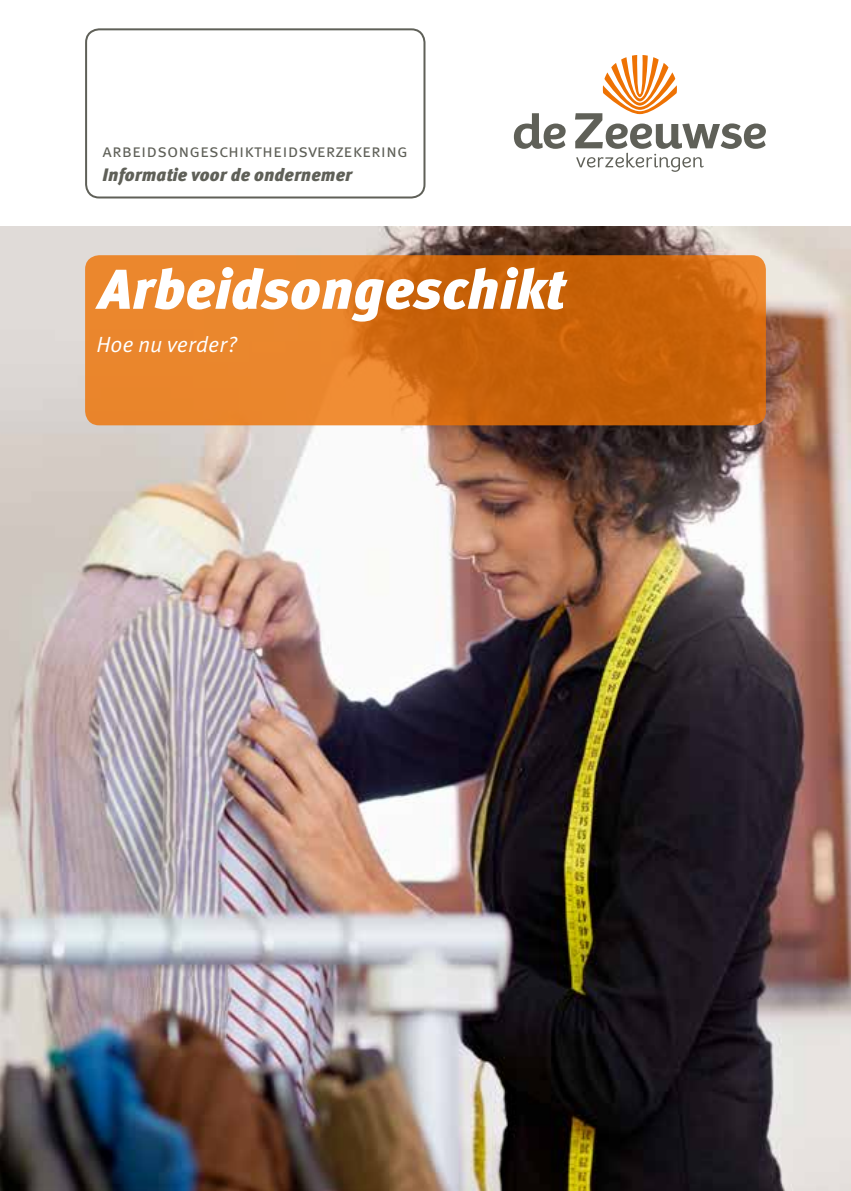
<style>
.page{position:relative;width:851px;height:1191px;background:#fff}
.page>*{position:absolute;margin:0;border:0;box-sizing:border-box;transform-origin:0 0}
.t1{font:italic 900 56px "Meta OT";color:#fff}
.t2{font:22px "Meta OT Norm Ita";color:#fff}
.t3{font:18px "Meta OT Norm";letter-spacing:.005em;color:#5f6058}
.t4{font:italic 900 18px "Meta OT";letter-spacing:.005em;color:#5f6058}
</style>
<div class="page">
<svg style="left:514px;top:113px;width:51px;height:36px"></svg>
<svg style="left:575px;top:55px;width:190px;height:117px"></svg>
<img style="left:0;top:227px;width:850px;height:964px">
<svg style="left:85px;top:255px;width:680px;height:170px;background:#d87319"></svg>
<div style="left:85px;top:28px;width:340px;height:170px;border:2px solid #5f6058;border-radius:13px"></div>
<p class="t3" style="left:102px;top:140px;width:307px">arbeidsongeschiktheidsverzekering</p>
<p class="t4" style="left:102px;top:164px;width:251px">Informatie voor de ondernemer</p>
<h1 class="t1" style="left:98px;top:255px;width:467px">Arbeidsongeschikt</h1>
<p class="t2" style="left:96px;top:331px;width:142px">Hoe nu verder?</p>
</div>
